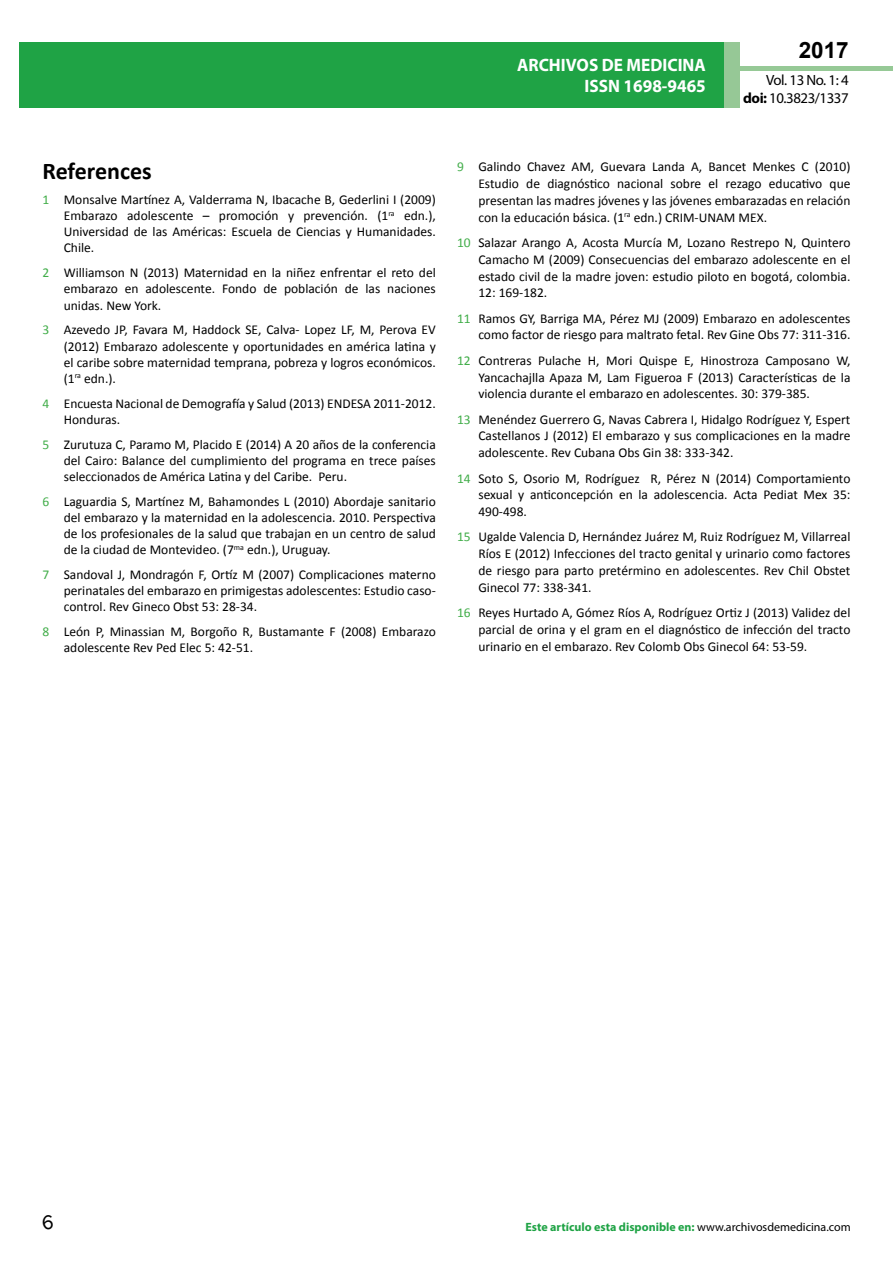
<style>
.page{position:relative;width:893px;height:1263px;background:#fff}
.page>*{position:absolute;margin:0;border:0;box-sizing:border-box;transform-origin:0 0}
.t1{font:25.5px "Tunga";color:#000}
.t2{font:700 24px "Calibri";color:#000}
.t3{font:700 22.5px "Arial";color:#000}
.t4{font:700 18px/21.6px "Myriad Pro";color:#fff;text-align:right;scale:.96 1}
.t5{font:14.85px/17.9px "Myriad Pro";letter-spacing:-.03em;color:#000;text-align:right}
.t6{font:13.5px/16.8px "Calibri";color:#000;text-align:justify}
.t7{font:700 12px "Myriad Pro";color:#1fa345}
.s1{font-weight:700}
.s2{color:#41ad49}
.s3{color:#1da34a}
.s4{font-weight:400;color:#000}
</style>
<div class="page">
<div style="left:722px;top:66px;width:171px;height:5px;background:#96c996"></div>
<div style="left:19px;top:42px;width:706px;height:66px;background:#1fa345"></div>
<div style="left:725px;top:42px;width:15px;height:66px;background:#96c896"></div>
<h3 class="t4" style="left:517px;top:53px;width:198px">ARCHIVOS DE MEDICINA<br>ISSN 1698-9465</h3>
<h3 class="t3" style="left:799px;top:35px;width:52px">2017</h3>
<p class="t5" style="left:743px;top:71px;width:107px">Vol. 13 No. 1: 4 <span class="s1">doi:</span> 10.3823/1337</p>
<h2 class="t2" style="left:43px;top:156px;width:111px">References</h2>
<p class="t6" style="left:64px;top:191px;width:374px;line-height:16.2px;text-indent:-21px"><span class="s2">1</span> Monsalve Martínez A, Valderrama N, Ibacache B, Gederlini I (2009)<br>Embarazo adolescente – promoción y prevención. (1<sup>ra</sup> edn.), Universidad de las Américas: Escuela de Ciencias y Humanidades.<br>Chile.</p>
<p class="t6" style="left:64px;top:265px;width:374px;line-height:16.2px;text-indent:-21px"><span class="s2">2</span> Williamson N (2013) Maternidad en la niñez enfrentar el reto del embarazo en adolescente. Fondo de población de las naciones unidas. New York.</p>
<p class="t6" style="left:64px;top:322px;width:374px;line-height:16.2px;text-indent:-21px"><span class="s2">3</span> Azevedo JP, Favara M, Haddock SE, Calva- Lopez LF, M, Perova EV (2012) Embarazo adolescente y oportunidades en américa latina y el caribe sobre maternidad temprana, pobreza y logros económicos. (1<sup>ra</sup> edn.).</p>
<p class="t6" style="left:64px;top:395px;width:374px;line-height:16.2px;text-indent:-21px"><span class="s2">4</span> Encuesta Nacional de Demografía y Salud (2013) ENDESA 2011-2012.<br>Honduras.</p>
<p class="t6" style="left:64px;top:436px;width:374px;line-height:16.2px;text-indent:-21px"><span class="s2">5</span> Zurutuza C, Paramo M, Placido E (2014) A 20 años de la conferencia del Cairo: Balance del cumplimiento del programa en trece países seleccionados de América Latina y del Caribe. Peru.</p>
<p class="t6" style="left:64px;top:493px;width:374px;line-height:16.2px;text-indent:-21px"><span class="s2">6</span> Laguardia S, Martínez M, Bahamondes L (2010) Abordaje sanitario del embarazo y la maternidad en la adolescencia. 2010. Perspectiva de los profesionales de la salud que trabajan en un centro de salud de la ciudad de Montevideo. (7<sup>ma</sup> edn.), Uruguay.</p>
<p class="t6" style="left:64px;top:566px;width:374px;line-height:16.2px;text-indent:-21px"><span class="s2">7</span> Sandoval J, Mondragón F, Ortíz M (2007) Complicaciones materno perinatales del embarazo en primigestas adolescentes: Estudio caso&shy;control. Rev Gineco Obst 53: 28-34.</p>
<p class="t6" style="left:64px;top:623px;width:374px;line-height:16.2px;text-indent:-21px"><span class="s2">8</span> León P, Minassian M, Borgoño R, Bustamante F (2008) Embarazo adolescente Rev Ped Elec 5: 42-51.</p>
<p class="t6" style="left:478px;top:158px;width:374px;text-indent:-21px"><span class="s2">9</span> Galindo Chavez AM, Guevara Landa A, Bancet Menkes C (2010)<br>Estudio de diagnóstico nacional sobre el rezago educativo que presentan las madres jóvenes y las jóvenes embarazadas en relación con la educación básica. (1<sup>ra</sup> edn.) CRIM-UNAM MEX.</p>
<p class="t6" style="left:478px;top:234px;width:374px;text-indent:-21px"><span class="s2">10</span> Salazar Arango A, Acosta Murcía M, Lozano Restrepo N, Quintero Camacho M (2009) Consecuencias del embarazo adolescente en el estado civil de la madre joven: estudio piloto en bogotá, colombia.<br>12: 169-182.</p>
<p class="t6" style="left:457px;top:310px;width:395px;text-align:right"><span class="s2">11</span> Ramos GY, Barriga MA, Pérez MJ (2009) Embarazo en adolescentes como factor de riesgo para maltrato fetal. Rev Gine Obs 77: 311-316.</p>
<p class="t6" style="left:478px;top:352px;width:374px;text-indent:-21px"><span class="s2">12</span> Contreras Pulache H, Mori Quispe E, Hinostroza Camposano W, Yancachajlla Apaza M, Lam Figueroa F (2013) Características de la violencia durante el embarazo en adolescentes. 30: 379-385.</p>
<p class="t6" style="left:478px;top:411px;width:374px;text-indent:-21px"><span class="s2">13</span> Menéndez Guerrero G, Navas Cabrera I, Hidalgo Rodríguez Y, Espert Castellanos J (2012) El embarazo y sus complicaciones en la madre adolescente. Rev Cubana Obs Gin 38: 333-342.</p>
<p class="t6" style="left:478px;top:470px;width:374px;text-indent:-21px"><span class="s2">14</span> Soto S, Osorio M, Rodríguez R, Pérez N (2014) Comportamiento sexual y anticoncepción en la adolescencia. Acta Pediat Mex 35:<br>490-498.</p>
<p class="t6" style="left:478px;top:529px;width:374px;text-indent:-21px"><span class="s2">15</span> Ugalde Valencia D, Hernández Juárez M, Ruiz Rodríguez M, Villarreal Ríos E (2012) Infecciones del tracto genital y urinario como factores de riesgo para parto pretérmino en adolescentes. Rev Chil Obstet Ginecol 77: 338-341.</p>
<p class="t6" style="left:478px;top:604px;width:374px;text-indent:-21px"><span class="s2">16</span> Reyes Hurtado A, Gómez Ríos A, Rodríguez Ortiz J (2013) Validez del parcial de orina y el gram en el diagnóstico de infección del tracto urinario en el embarazo. Rev Colomb Obs Ginecol 64: 53-59.</p>
<h1 class="t1" style="left:42px;top:1205px;width:14px">6</h1>
<p class="t7" style="left:525px;top:1219px;width:327px">Este artículo esta disp<span class="s3">oni</span>ble en: <span class="s4">www.archivosdemedicina.com</span></p>
</div>
